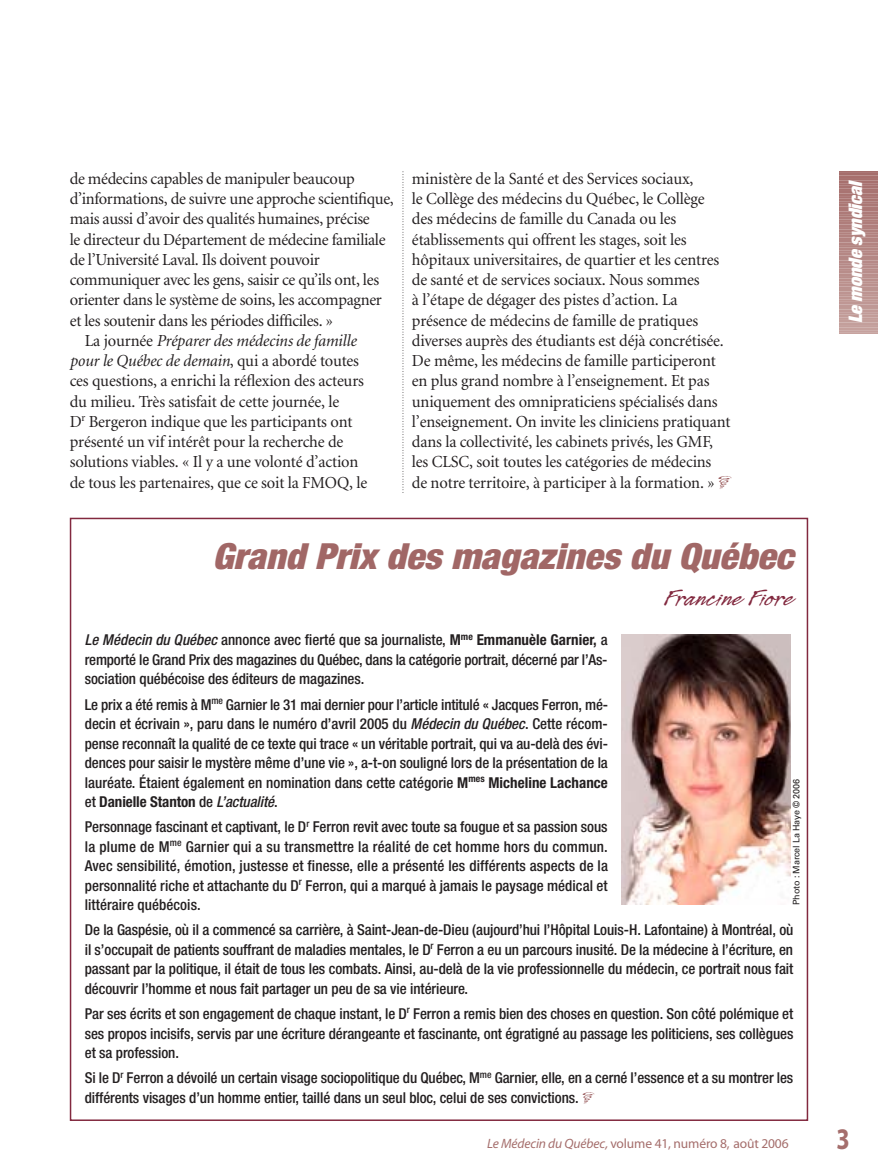
<style>
.page{position:relative;width:878px;height:1175px;background:#fff}
.page>*{position:absolute;margin:0;border:0;box-sizing:border-box;transform-origin:0 0}
.t1{font:italic 900 condensed 36px "Helvetica Neue";color:#a16766;scale:1.05 1}
.t2{font:700 30px "Myriad";color:#a56e6c;scale:.8 1}
.t3{font:24px "Legault Std";color:#82293f;scale:1.2 1}
.t4{font:italic 900 expanded 18.75px "Helvetica Neue";color:#fff}
.t5{font:16.8px/20.2px "Minion";letter-spacing:-.01em;color:#231f20}
.t6{font:italic 16.8px "Minion";letter-spacing:-.01em;color:#231f20}
.t7{font:500 condensed 15px/19.5px "Helvetica Neue";letter-spacing:-.005em;color:#231f20;text-align:justify}
.t8{font:13.5px "Myriad";letter-spacing:-.01em;color:#a56e6c}
.t9{font:9px "Univers";letter-spacing:-.015em;color:#231f20}
.s1{font-style:normal}
.s2{font-style:italic}
.s3{font-weight:700}
</style>
<div class="page">
<svg style="left:402px;top:172px;width:1px;height:321px"></svg>
<hr style="left:839px;top:333px;width:39px;height:1px;background:#c7a39f">
<hr style="left:839px;top:331px;width:39px;height:1px;background:#c5a19e">
<hr style="left:839px;top:328px;width:39px;height:2px;background:#c5a19d">
<hr style="left:839px;top:325px;width:39px;height:2px;background:#c4a09c">
<hr style="left:839px;top:323px;width:39px;height:1px;background:#c39f9b">
<hr style="left:839px;top:320px;width:39px;height:2px;background:#c39e9a">
<hr style="left:839px;top:318px;width:39px;height:1px;background:#c39d99">
<hr style="left:839px;top:315px;width:39px;height:2px;background:#c29c98">
<hr style="left:839px;top:313px;width:39px;height:1px;background:#c19b98">
<hr style="left:839px;top:310px;width:39px;height:2px;background:#c19a97">
<hr style="left:839px;top:307px;width:39px;height:2px;background:#c09a96">
<hr style="left:839px;top:305px;width:39px;height:1px;background:#bf9895">
<hr style="left:839px;top:302px;width:39px;height:2px;background:#bf9794">
<hr style="left:839px;top:300px;width:39px;height:1px;background:#bf9793">
<hr style="left:839px;top:297px;width:39px;height:2px;background:#be9692">
<hr style="left:839px;top:295px;width:39px;height:1px;background:#bd9591">
<hr style="left:839px;top:292px;width:39px;height:1px;background:#bd9491">
<hr style="left:839px;top:289px;width:39px;height:2px;background:#bb938f">
<hr style="left:839px;top:287px;width:39px;height:1px;background:#bb928f">
<hr style="left:839px;top:284px;width:39px;height:2px;background:#bb918e">
<hr style="left:839px;top:282px;width:39px;height:1px;background:#bb918d">
<hr style="left:839px;top:279px;width:39px;height:2px;background:#ba8f8c">
<hr style="left:839px;top:276px;width:39px;height:2px;background:#b98f8c">
<hr style="left:839px;top:274px;width:39px;height:1px;background:#b98e8b">
<hr style="left:839px;top:271px;width:39px;height:2px;background:#b88d8a">
<hr style="left:839px;top:269px;width:39px;height:1px;background:#b88c89">
<hr style="left:839px;top:266px;width:39px;height:2px;background:#b78b89">
<hr style="left:839px;top:264px;width:39px;height:1px;background:#b68a88">
<hr style="left:839px;top:261px;width:39px;height:2px;background:#b68987">
<hr style="left:839px;top:258px;width:39px;height:2px;background:#b58986">
<hr style="left:839px;top:256px;width:39px;height:1px;background:#b48785">
<hr style="left:839px;top:253px;width:39px;height:2px;background:#b58784">
<hr style="left:839px;top:251px;width:39px;height:1px;background:#b48684">
<hr style="left:839px;top:248px;width:39px;height:2px;background:#b48683">
<hr style="left:839px;top:246px;width:39px;height:1px;background:#b38582">
<hr style="left:839px;top:243px;width:39px;height:1px;background:#b38481">
<hr style="left:839px;top:240px;width:39px;height:2px;background:#b28381">
<hr style="left:839px;top:238px;width:39px;height:1px;background:#b2827f">
<hr style="left:839px;top:235px;width:39px;height:2px;background:#b2827f">
<hr style="left:839px;top:233px;width:39px;height:1px;background:#b1817e">
<hr style="left:839px;top:230px;width:39px;height:2px;background:#b0807d">
<hr style="left:839px;top:228px;width:39px;height:1px;background:#b07f7d">
<hr style="left:839px;top:225px;width:39px;height:1px;background:#b07e7c">
<hr style="left:839px;top:222px;width:39px;height:2px;background:#af7d7b">
<hr style="left:839px;top:220px;width:39px;height:1px;background:#af7d7a">
<hr style="left:839px;top:217px;width:39px;height:2px;background:#ae7c7a">
<hr style="left:839px;top:215px;width:39px;height:1px;background:#ad7b78">
<hr style="left:839px;top:212px;width:39px;height:2px;background:#ad7a78">
<hr style="left:839px;top:209px;width:39px;height:2px;background:#ad7977">
<hr style="left:839px;top:207px;width:39px;height:1px;background:#ac7876">
<hr style="left:839px;top:204px;width:39px;height:2px;background:#ab7875">
<hr style="left:839px;top:202px;width:39px;height:1px;background:#ab7775">
<hr style="left:839px;top:199px;width:39px;height:2px;background:#aa7673">
<hr style="left:839px;top:197px;width:39px;height:1px;background:#aa7573">
<hr style="left:839px;top:194px;width:39px;height:1px;background:#aa7572">
<hr style="left:839px;top:191px;width:39px;height:2px;background:#a97472">
<hr style="left:839px;top:189px;width:39px;height:1px;background:#a97371">
<hr style="left:839px;top:186px;width:39px;height:2px;background:#a87270">
<hr style="left:839px;top:184px;width:39px;height:1px;background:#a87170">
<hr style="left:839px;top:181px;width:39px;height:2px;background:#a7706e">
<hr style="left:839px;top:179px;width:39px;height:1px;background:#a7706e">
<hr style="left:839px;top:176px;width:39px;height:1px;background:#a76f6d">
<hr style="left:839px;top:173px;width:39px;height:2px;background:#a56e6c">
<hr style="left:839px;top:172px;width:39px;height:1px;background:#a56e6c">
<img style="left:621px;top:634px;width:169px;height:270px">
<p class="t5" style="left:70px;top:170px;width:286px">de médecins capables de manipuler beaucoup</p>
<p class="t5" style="left:70px;top:190px;width:325px">d’informations, de suivre une approche scientifique,</p>
<p class="t5" style="left:70px;top:210px;width:301px">mais aussi d’avoir des qualités humaines, précise</p>
<p class="t5" style="left:70px;top:230px;width:317px">le directeur du Département de médecine familiale</p>
<p class="t5" style="left:70px;top:251px;width:251px">de l’Université Laval. Ils doivent pouvoir</p>
<p class="t5" style="left:70px;top:271px;width:311px">communiquer avec les gens, saisir ce qu’ils ont, les</p>
<p class="t5" style="left:70px;top:291px;width:314px">orienter dans le système de soins, les accompagner</p>
<p class="t5" style="left:70px;top:311px;width:265px">et les soutenir dans les périodes difficiles. »</p>
<p class="t6" style="left:85px;top:334px;width:273px"><span class="s1">La journée</span> Préparer des médecins de famille</p>
<p class="t6" style="left:70px;top:354px;width:291px">pour le Québec de demain<span class="s1">, qui a abordé toutes</span></p>
<p class="t5" style="left:70px;top:372px;width:296px">ces questions, a enrichi la réflexion des acteurs</p>
<p class="t5" style="left:70px;top:392px;width:271px">du milieu. Très satisfait de cette journée, le</p>
<p class="t5" style="left:70px;top:413px;width:284px">D<sup>r</sup> Bergeron indique que les participants ont</p>
<p class="t5" style="left:70px;top:433px;width:275px">présenté un vif intérêt pour la recherche de</p>
<p class="t5" style="left:70px;top:453px;width:290px">solutions viables. « Il y a une volonté d’action</p>
<p class="t5" style="left:70px;top:473px;width:299px">de tous les partenaires, que ce soit la FMOQ, le</p>
<p class="t5" style="left:412px;top:170px;width:320px">ministère de la Santé et des Services sociaux,<br>le Collège des médecins du Québec, le Collège<br>des médecins de famille du Canada ou les établissements qui offrent les stages, soit les hôpitaux universitaires, de quartier et les centres de santé et de services sociaux. Nous sommes<br>à l’étape de dégager des pistes d’action. La présence de médecins de famille de pratiques diverses auprès des étudiants est déjà concrétisée.<br>De même, les médecins de famille participeront en plus grand nombre à l’enseignement. Et pas uniquement des omnipraticiens spécialisés dans l’enseignement. On invite les cliniciens pratiquant dans la collectivité, les cabinets privés, les GMF, les CLSC, soit toutes les catégories de médecins de notre territoire, à participer à la formation. »</p>
<h1 class="t1" style="left:212px;top:543px;width:554px">Grand Prix des magazines du Québec</h1>
<h3 class="t3" style="left:665px;top:582px;width:108px">Francine Fiore</h3>
<p class="t7" style="left:85px;top:631px;width:524px"><span class="s2">Le Médecin du Québec</span> annonce avec fierté que sa journaliste, <span class="s3">M</span><sup>me</sup> <span class="s3">Emmanuèle Garnier,</span> a remporté le Grand Prix des magazines du Québec, dans la catégorie portrait, décerné par l’As&shy;sociation québécoise des éditeurs de magazines.</p>
<p class="t7" style="left:85px;top:696px;width:525px">Le prix a été remis à M<sup>me</sup> Garnier le 31 mai dernier pour l’article intitulé « Jacques Ferron, mé&shy;decin et écrivain », paru dans le numéro d’avril 2005 du <span class="s2">Médecin du Québec</span>. Cette récom&shy;pense reconnaît la qualité de ce texte qui trace « un véritable portrait, qui va au-delà des évi&shy;dences pour saisir le mystère même d’une vie », a-t-on souligné lors de la présentation de la lauréate. Étaient également en nomination dans cette catégorie <span class="s3">M</span><sup>mes</sup> <span class="s3">Micheline Lachance </span>et <span class="s3">Danielle Stanton</span> de <span class="s2">L’actualité</span>.</p>
<p class="t7" style="left:85px;top:818px;width:524px">Personnage fascinant et captivant, le D<sup>r</sup> Ferron revit avec toute sa fougue et sa passion sous la plume de M<sup>me</sup> Garnier qui a su transmettre la réalité de cet homme hors du commun.<br>Avec sensibilité, émotion, justesse et finesse, elle a présenté les différents aspects de la personnalité riche et attachante du D<sup>r</sup> Ferron, qui a marqué à jamais le paysage médical et littéraire québécois.</p>
<p class="t7" style="left:85px;top:921px;width:710px">De la Gaspésie, où il a commencé sa carrière, à Saint-Jean-de-Dieu (aujourd’hui l’Hôpital Louis-H. Lafontaine) à Montréal, où il s’occupait de patients souffrant de maladies mentales, le D<sup>r</sup> Ferron a eu un parcours inusité. De la médecine à l’écriture, en passant par la politique, il était de tous les combats. Ainsi, au-delà de la vie professionnelle du médecin, ce portrait nous fait découvrir l’homme et nous fait partager un peu de sa vie intérieure.</p>
<p class="t7" style="left:85px;top:1005px;width:710px">Par ses écrits et son engagement de chaque instant, le D<sup>r</sup> Ferron a remis bien des choses en question. Son côté polémique et ses propos incisifs, servis par une écriture dérangeante et fascinante, ont égratigné au passage les politiciens, ses collègues et sa profession.</p>
<p class="t7" style="left:85px;top:1069px;width:710px">Si le D<sup>r</sup> Ferron a dévoilé un certain visage sociopolitique du Québec, M<sup>me</sup> Garnier, elle, en a cerné l’essence et a su montrer les différents visages d’un homme entier, taillé dans un seul bloc, celui de ses convictions.</p>
<p class="t9" style="left:792px;top:904px;width:127px;rotate:-90deg">Photo : Marcel La Haye © 2006</p>
<p class="t4" style="left:848px;top:323px;width:142px;rotate:-90deg">Le monde syndical</p>
<p class="t8" style="left:487px;top:1138px;width:303px"><span class="s2">Le Médecin du Québec,</span> volume 41, numéro 8, août 2006</p>
<h2 class="t2" style="left:836px;top:1127px;width:18px">3</h2>
</div>
